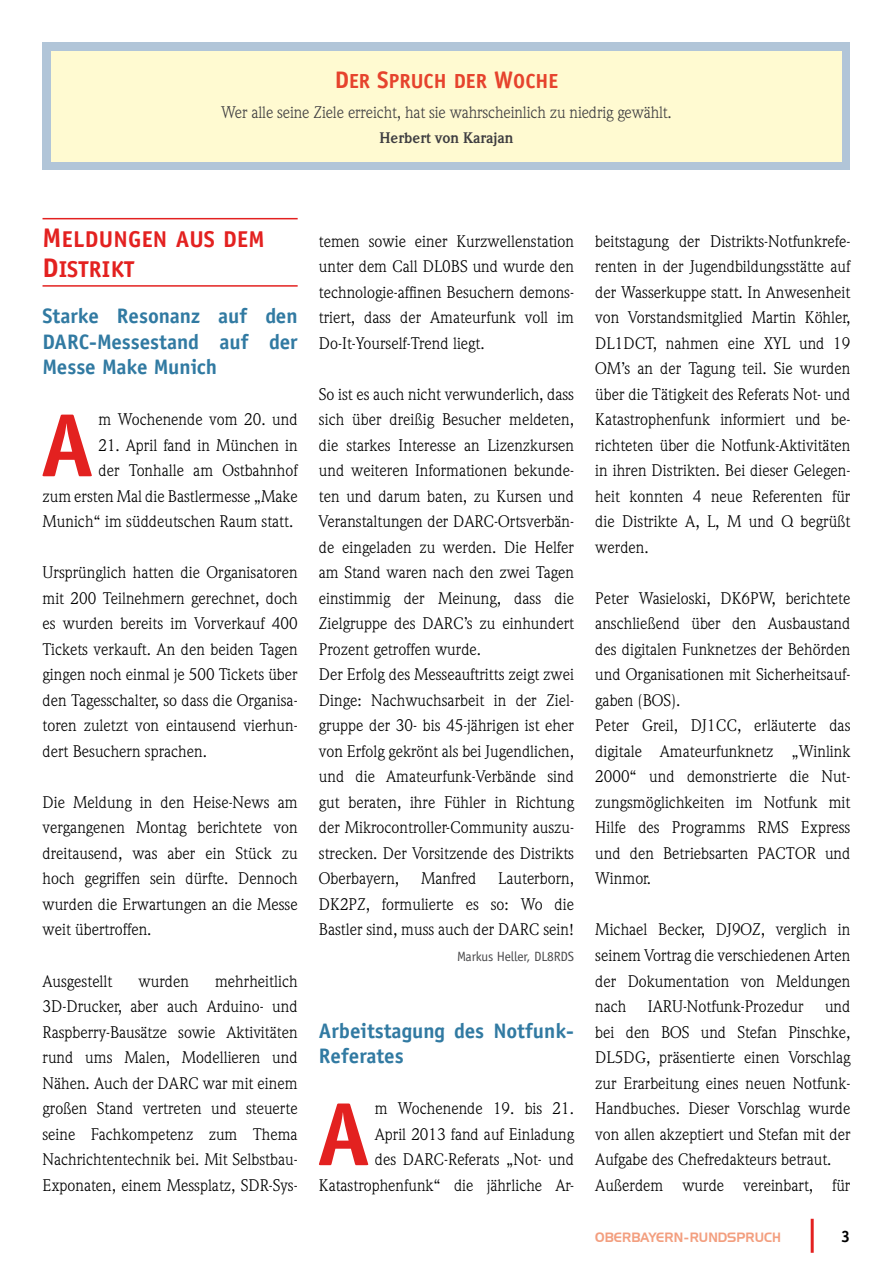
<style>
.page{position:relative;width:893px;height:1263px;background:#fff}
.page>*{position:absolute;margin:0;border:0;box-sizing:border-box;transform-origin:0 0}
.t1{font:700 90px "Officina Sans LT";color:#e32120}
.t2{font:22.95px/30px "Officina Sans LT Bold SC850";letter-spacing:.01em;color:#e32120}
.t3{font:700 21px/25.5px "Officina Sans LT";color:#317aa2;text-align:justify}
.t4{font:20.4px "Officina Sans LT Bold SC850";color:#e6432d}
.t5{font:16.5px/25.5px "Weidemann LT";color:#000;text-align:justify}
.t6{font:16.5px "Weidemann LT";letter-spacing:-.01em;color:#3e3d40}
.t7{font:700 16.5px "Officina Sans LT";color:#000}
.t8{font:700 15px "Weidemann LT";color:#3e3d40}
.t9{font:13.5px "Officina Sans LT";letter-spacing:-.015em;color:#4b4b4d}
.t10{font:13.2px "Handel Gothic BT";color:#f39f80;scale:.93 1}
.s1{font-size:24px}
.s2{font-size:27px}
</style>
<div class="page">
<div style="left:43px;top:43px;width:807px;height:127px;background:#b1c5d8"></div>
<div style="left:51px;top:51px;width:791px;height:111px;background:#fffad1"></div>
<hr style="left:811px;top:1219px;width:3px;height:34px;background:#e32120">
<hr style="left:43px;top:218px;width:255px;height:1px;background:#e32120">
<hr style="left:43px;top:285px;width:255px;height:2px;background:#e32120">
<p class="t4" style="left:335px;top:68px;width:225px"><span class="s1">D</span>ER <span class="s1">S</span>PRUCH DER <span class="s1">W</span>OCHE</p>
<p class="t6" style="left:221px;top:103px;width:452px">Wer alle seine Ziele erreicht, hat sie wahrscheinlich zu niedrig gewählt.</p>
<p class="t8" style="left:379px;top:129px;width:135px">Herbert von Karajan</p>
<h2 class="t2" style="left:43px;top:224px;width:224px"><span class="s2">M</span> ELDUNGEN AUS DEM<br><span class="s2">D</span>ISTRIKT</h2>
<p class="t3" style="left:43px;top:303px;width:257px">Starke Resonanz auf den DARC-Messestand auf der Messe Make Munich</p>
<h1 class="t1" style="left:41px;top:389px;width:55px">A</h1>
<p class="t5" style="left:98px;top:407px;width:201px">m Wochenende vom 20. und</p>
<p class="t5" style="left:43px;top:432px;width:257px;text-align:right">21. April fand in München in<br>der Tonhalle am Ostbahnhof<br>zum ersten Mal die Bastlermesse „Make<br>Munich“ im süddeutschen Raum statt.</p>
<p class="t5" style="left:43px;top:560px;width:257px">Ursprünglich hatten die Organisatoren mit 200 Teilnehmern gerechnet, doch es wurden bereits im Vorverkauf 400<br>Tickets verkauft. An den beiden Tagen gingen noch einmal je 500 Tickets über den Tagesschalter, so dass die Organisa&shy;toren zuletzt von eintausend vierhun&shy;dert Besuchern sprachen.</p>
<p class="t5" style="left:43px;top:789px;width:257px">Die Meldung in den Heise-News am vergangenen Montag berichtete von dreitausend, was aber ein Stück zu hoch gegriffen sein dürfte. Dennoch wurden die Erwartungen an die Messe weit übertroffen.</p>
<p class="t5" style="left:43px;top:968px;width:71px">Ausgestellt</p>
<p class="t5" style="left:139px;top:968px;width:52px">wurden</p>
<p class="t5" style="left:43px;top:968px;width:257px;text-indent:173px">mehrheitlich 3D-Drucker, aber auch Arduino- und Raspberry-Bausätze sowie Aktivitäten rund ums Malen, Modellieren und Nähen. Auch der DARC war mit einem großen Stand vertreten und steuerte seine Fachkompetenz zum Thema Nachrichtentechnik bei. Mit Selbstbau-Exponaten, einem Messplatz, SDR-Sys-</p>
<p class="t5" style="left:319px;top:228px;width:257px">temen sowie einer Kurzwellenstation unter dem Call DL0BS und wurde den technologie-affinen Besuchern demons&shy;triert, dass der Amateurfunk voll im Do-It-Yourself-Trend liegt.</p>
<p class="t5" style="left:319px;top:381px;width:257px;text-align:left">So ist es auch nicht verwunderlich, dass sich über dreißig Besucher meldeten, die starkes Interesse an Lizenzkursen und weiteren Informationen bekunde&shy;ten und darum baten, zu Kursen und Veranstaltungen der DARC-Ortsverbän&shy;de eingeladen zu werden. Die Helfer am Stand waren nach den zwei Tagen einstimmig der Meinung, dass die Zielgruppe des DARC’s zu einhundert Prozent getroffen wurde.<br>Der Erfolg des Messeauftritts zeigt zwei Dinge: Nachwuchsarbeit in der Ziel&shy;gruppe der 30- bis 45-jährigen ist eher von Erfolg gekrönt als bei Jugendlichen, und die Amateurfunk-Verbände sind gut beraten, ihre Fühler in Richtung der Mikrocontroller-Community auszu&shy;strecken. Der Vorsitzende des Distrikts Oberbayern,</p>
<p class="t5" style="left:319px;top:866px;width:257px;text-indent:179px">Lauterborn, DK2PZ, formulierte es so: Wo die Bastler sind, muss auch der DARC sein!</p>
<p class="t9" style="left:457px;top:948px;width:118px">Markus Heller, DL8RDS</p>
<p class="t5" style="left:421px;top:866px;width:57px">Manfred</p>
<p class="t3" style="left:319px;top:1017px;width:257px">Arbeitstagung des Notfunk-<br>Referates</p>
<p class="t5" style="left:319px;top:1095px;width:257px;text-align:right">m Wochenende 19. bis 21.<br>April 2013 fand auf Einladung<br>des DARC-Referats „Not- und<br>Katastrophenfunk“ die jährliche Ar-</p>
<h1 class="t1" style="left:317px;top:1078px;width:55px">A</h1>
<p class="t5" style="left:595px;top:228px;width:257px">beitstagung der Distrikts-Notfunkrefe&shy;renten in der Jugendbildungsstätte auf der Wasserkuppe statt. In Anwesenheit von Vorstandsmitglied Martin Köhler, DL1DCT, nahmen eine XYL und 19<br>OM’s an der Tagung teil. Sie wurden über die Tätigkeit des Referats Not- und Katastrophenfunk informiert und be&shy;richteten über die Notfunk-Aktivitäten in ihren Distrikten. Bei dieser Gelegen&shy;heit konnten 4 neue Referenten für die Distrikte A, L, M und Q begrüßt werden.</p>
<p class="t5" style="left:595px;top:585px;width:257px;text-align:left">Peter Wasieloski, DK6PW, berichtete anschließend über den Ausbaustand des digitalen Funknetzes der Behörden und Organisationen mit Sicherheitsauf&shy;gaben (BOS).<br>Peter Greil, DJ1CC, erläuterte das digitale Amateurfunknetz „Winlink<br>2000“ und demonstrierte die Nut&shy;zungsmöglichkeiten im Notfunk mit<br>Hilfe des Programms RMS Express und den Betriebsarten PACTOR und<br>Winmor.</p>
<p class="t5" style="left:595px;top:917px;width:257px">Michael Becker, DJ9OZ, verglich in seinem Vortrag die verschiedenen Arten der Dokumentation von Meldungen nach</p>
<p class="t5" style="left:595px;top:993px;width:257px;text-align:left;text-indent:230px">und bei den BOS und Stefan Pinschke,<br>DL5DG, präsentierte einen Vorschlag zur Erarbeitung eines neuen Notfunk-<br>Handbuches. Dieser Vorschlag wurde von allen akzeptiert und Stefan mit der<br>Aufgabe des Chefredakteurs betraut.<br>Außerdem wurde vereinbart, für</p>
<p class="t5" style="left:648px;top:993px;width:157px">IARU-Notfunk-Prozedur</p>
<p class="t10" style="left:595px;top:1229px;width:201px">OBERBAYERN-RUNDSPRUCH</p>
<p class="t7" style="left:841px;top:1226px;width:11px">3</p>
</div>
